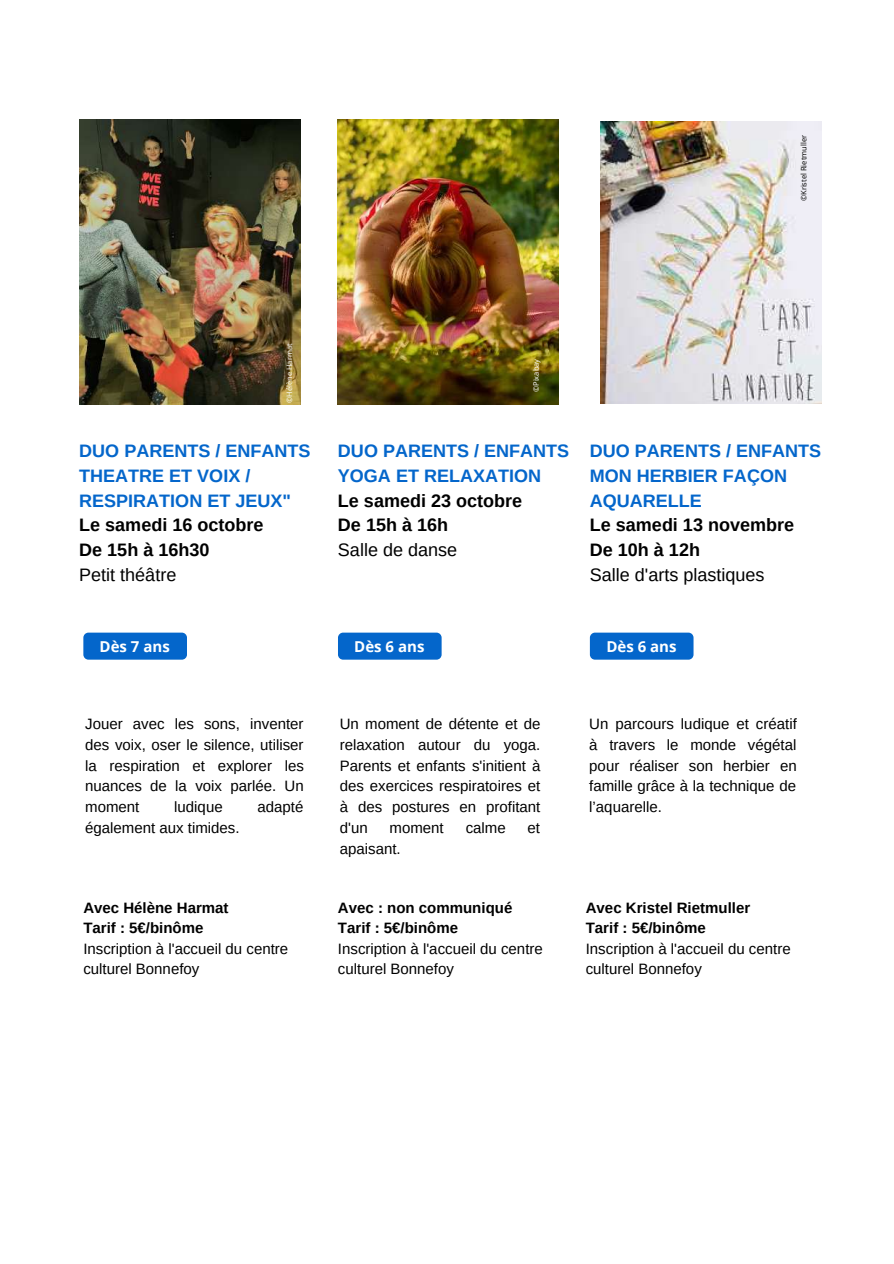
<style>
.page{position:relative;width:894px;height:1264px;background:#fff}
.page>*{position:absolute;margin:0;border:0;box-sizing:border-box;transform-origin:0 0}
.t1{font:700 18px/24.8px "Arimo";color:#0466cb}
.t2{font:700 18px/24.8px "Arimo";color:#000}
.t3{font:18px "Arimo";color:#000}
.t4{font:15px/20.9px "Arimo";color:#000;text-align:justify}
.t5{font:700 15px/20.2px "Arimo";color:#000}
.t6{font:700 15px "Open Sans";color:#fff}
.t7{font:7.5px "Open Sans";color:#fff}
.t8{font:7.5px "Open Sans";color:#000}
</style>
<div class="page">
<div style="left:83px;top:632px;width:104px;height:27px;background:#0466cb;border-radius:5px"></div>
<div style="left:589px;top:632px;width:104px;height:27px;background:#0466cb;border-radius:5px"></div>
<div style="left:338px;top:632px;width:103px;height:27px;background:#0466cb;border-radius:5px"></div>
<img style="left:79px;top:119px;width:221px;height:285px">
<img style="left:338px;top:119px;width:220px;height:285px">
<img style="left:600px;top:122px;width:221px;height:281px">
<p class="t8" style="left:798px;top:201px;width:68px;rotate:-90deg">©Kristel Rietmuller</p>
<p class="t7" style="left:284px;top:403px;width:61px;rotate:-90deg">©Hélène Harmat</p>
<p class="t1" style="left:79px;top:438px;width:233px">DUO PARENTS / ENFANTS<br>THEATRE ET VOIX /<br>RESPIRATION ET JEUX"</p>
<p class="t2" style="left:79px;top:513px;width:186px">Le samedi 16 octobre<br>De 15h à 16h30</p>
<p class="t3" style="left:79px;top:564px;width:99px">Petit théâtre</p>
<p class="t7" style="left:531px;top:392px;width:35px;rotate:-90deg">©Pixabay</p>
<p class="t1" style="left:338px;top:438px;width:233px">DUO PARENTS / ENFANTS<br>YOGA ET RELAXATION</p>
<p class="t2" style="left:338px;top:488px;width:186px">Le samedi 23 octobre<br>De 15h à 16h</p>
<p class="t3" style="left:338px;top:540px;width:121px">Salle de danse</p>
<p class="t1" style="left:589px;top:438px;width:233px">DUO PARENTS / ENFANTS<br>MON HERBIER FAÇON<br>AQUARELLE</p>
<p class="t2" style="left:589px;top:513px;width:206px">Le samedi 13 novembre<br>De 10h à 12h</p>
<p class="t3" style="left:589px;top:564px;width:176px">Salle d'arts plastiques</p>
<p class="t6" style="left:100px;top:635px;width:72px">Dès 7 ans</p>
<p class="t6" style="left:606px;top:635px;width:72px">Dès 6 ans</p>
<p class="t6" style="left:354px;top:635px;width:72px">Dès 6 ans</p>
<p class="t4" style="left:85px;top:713px;width:220px">Jouer avec les sons, inventer des voix, oser le silence, utiliser la respiration et explorer les nuances de la voix parlée. Un moment</p>
<p class="t4" style="left:174px;top:796px;width:50px">ludique</p>
<p class="t4" style="left:257px;top:796px;width:47px">adapté</p>
<p class="t4" style="left:85px;top:817px;width:156px">également aux timides.</p>
<p class="t5" style="left:83px;top:897px;width:147px">Avec Hélène Harmat<br>Tarif : 5€/binôme</p>
<p class="t4" style="left:83px;top:938px;width:206px;line-height:20.2px">Inscription à l'accueil du centre culturel Bonnefoy</p>
<p class="t4" style="left:340px;top:713px;width:202px">Un moment de détente et de relaxation autour du yoga.<br>Parents et enfants s'initient à des exercices respiratoires et à des postures en profitant d'un</p>
<p class="t4" style="left:389px;top:817px;width:56px">moment</p>
<p class="t4" style="left:465px;top:817px;width:42px">calme</p>
<p class="t4" style="left:527px;top:817px;width:14px">et</p>
<p class="t4" style="left:340px;top:838px;width:62px">apaisant.</p>
<p class="t5" style="left:338px;top:897px;width:176px">Avec : non communiqué<br>Tarif : 5€/binôme</p>
<p class="t4" style="left:338px;top:938px;width:206px;line-height:20.2px">Inscription à l'accueil du centre culturel Bonnefoy</p>
<p class="t4" style="left:589px;top:713px;width:209px">Un parcours ludique et créatif à travers le monde végétal pour réaliser son herbier en famille grâce à la technique de l’aquarelle.</p>
<p class="t5" style="left:585px;top:897px;width:166px">Avec Kristel Rietmuller<br>Tarif : 5€/binôme</p>
<p class="t4" style="left:585px;top:938px;width:206px;line-height:20.2px">Inscription à l'accueil du centre culturel Bonnefoy</p>
</div>
